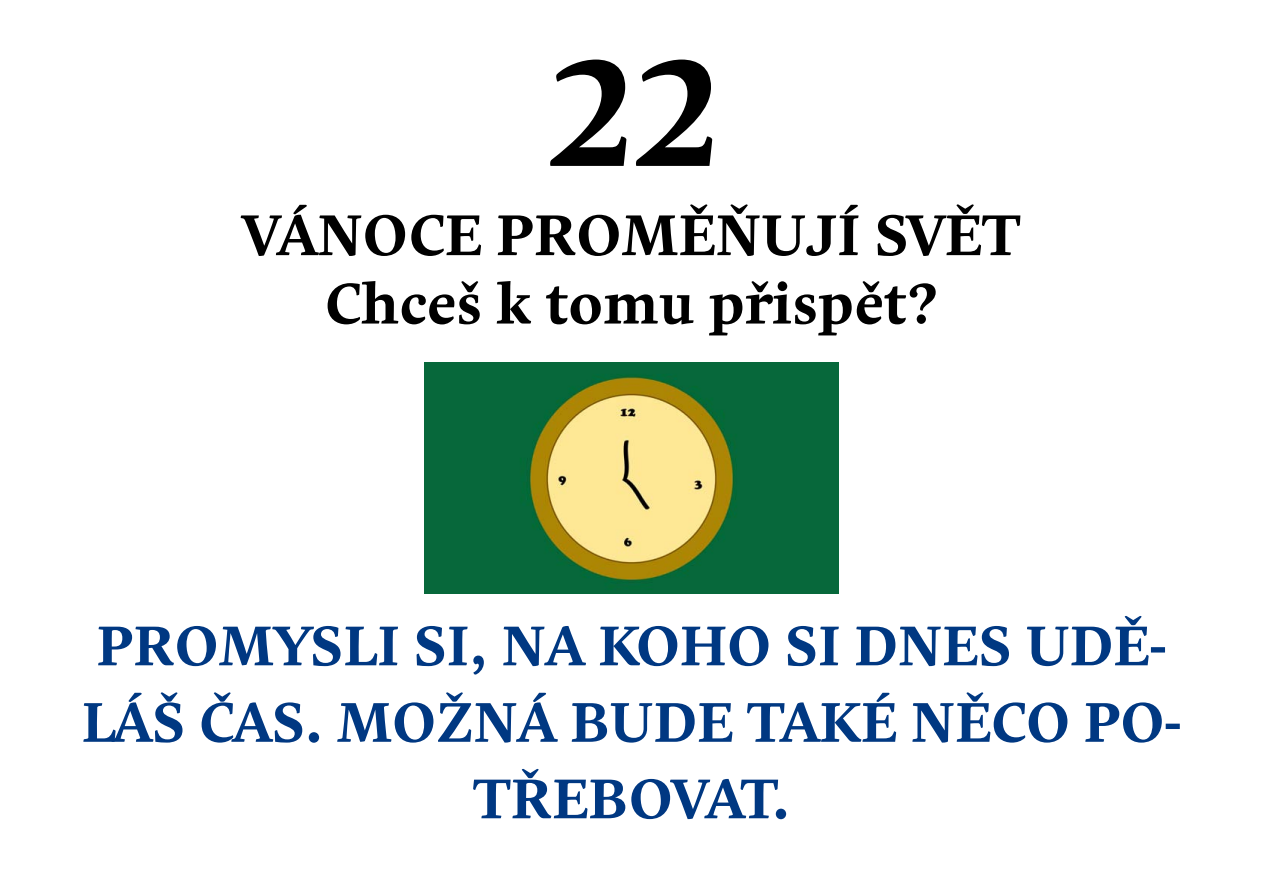
<style>
.page{position:relative;width:1263px;height:893px;background:#fff}
.page>*{position:absolute;margin:0;border:0;box-sizing:border-box;transform-origin:0 0}
.t1{font:700 150px "Comenia Serif Pro";color:#000}
.t2{font:700 57px/68.4px "Comenia Serif Pro";color:#000;text-align:center}
.t3{font:700 55.5px/76.5px "Comenia Serif Pro";color:#003882;text-align:center}
</style>
<div class="page">
<img style="left:425px;top:362px;width:413px;height:232px">
<h1 class="t1" style="left:546px;top:7px;width:173px">22</h1>
<p class="t2" style="left:242px;top:201px;width:780px">VÁNOCE PROMĚŇUJÍ SVĚT<br>Chceš k tomu přispět?</p>
<p class="t3" style="left:82px;top:607px;width:1101px">PROMYSLI SI, NA KOHO SI DNES UDĚ-<br>LÁŠ ČAS. MOŽNÁ BUDE TAKÉ NĚCO PO-<br>TŘEBOVAT.</p>
</div>
